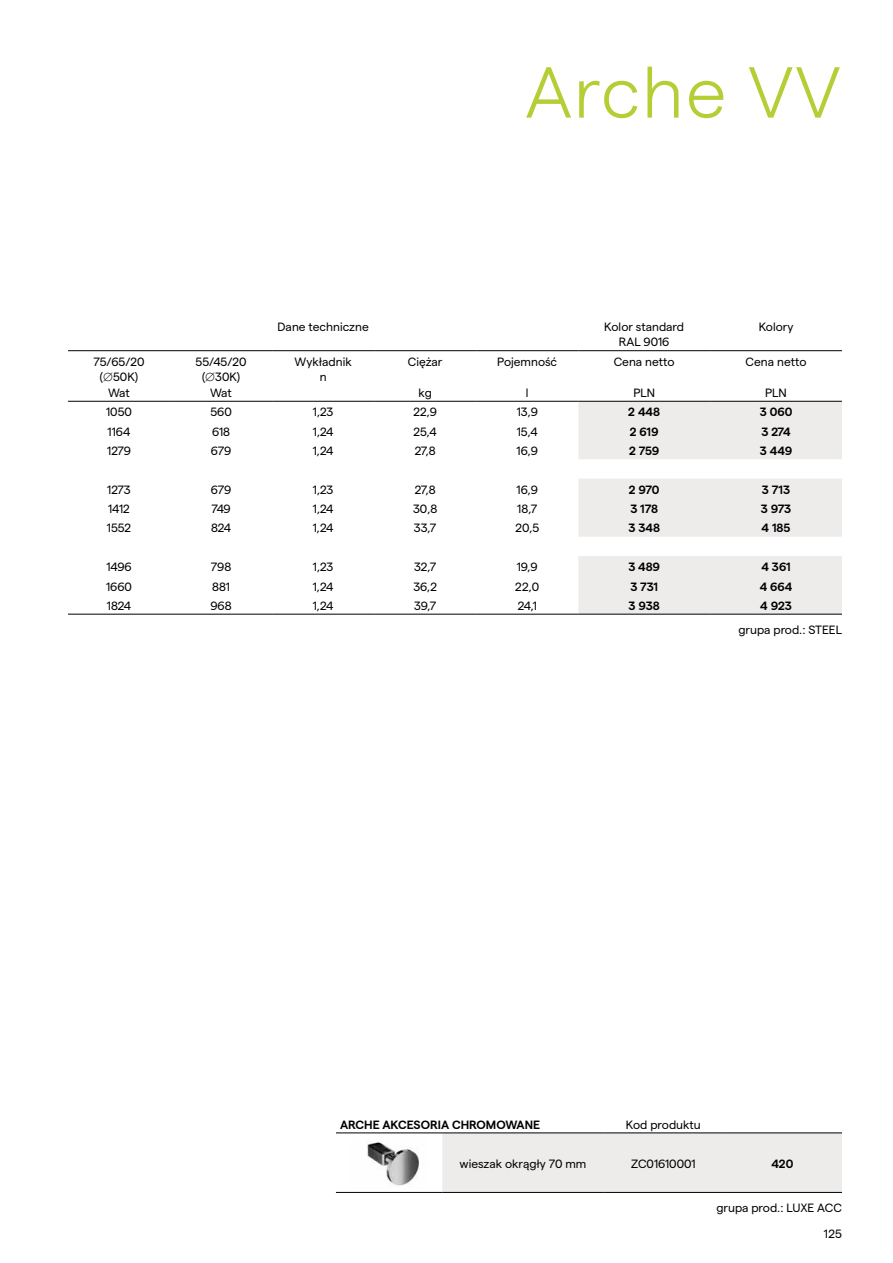
<style>
.page{position:relative;width:893px;height:1263px;background:#fff}
.page>*{position:absolute;margin:0;border:0;box-sizing:border-box;transform-origin:0 0}
.t1{font:300 72px "Matter";letter-spacing:.03em;color:#b6ce35}
.t2{font:12px/15.6px "Matter";color:#000;text-align:center}
.t3{font:600 12px "Matter";letter-spacing:-.005em;color:#000}
</style>
<div class="page">
<div style="left:578px;top:402px;width:264px;height:57px;background:#eeeceb"></div>
<svg style="left:578px;top:479px;width:264px;height:135px"></svg>
<hr style="left:68px;top:614px;width:102px;height:1px;background:#000">
<hr style="left:170px;top:614px;width:102px;height:1px;background:#000">
<hr style="left:272px;top:614px;width:102px;height:1px;background:#000">
<hr style="left:374px;top:614px;width:102px;height:1px;background:#000">
<hr style="left:476px;top:614px;width:102px;height:1px;background:#000">
<hr style="left:578px;top:614px;width:132px;height:1px;background:#000">
<hr style="left:710px;top:614px;width:132px;height:1px;background:#000">
<hr style="left:68px;top:401px;width:102px;height:1px;background:#000">
<hr style="left:170px;top:401px;width:102px;height:1px;background:#000">
<hr style="left:272px;top:401px;width:102px;height:1px;background:#000">
<hr style="left:374px;top:401px;width:102px;height:1px;background:#000">
<hr style="left:476px;top:401px;width:102px;height:1px;background:#000">
<hr style="left:578px;top:401px;width:132px;height:1px;background:#000">
<hr style="left:710px;top:401px;width:132px;height:1px;background:#000">
<hr style="left:68px;top:350px;width:102px;height:1px;background:#000">
<hr style="left:170px;top:350px;width:102px;height:1px;background:#000">
<hr style="left:272px;top:350px;width:102px;height:1px;background:#000">
<hr style="left:374px;top:350px;width:102px;height:1px;background:#000">
<hr style="left:476px;top:350px;width:102px;height:1px;background:#000">
<hr style="left:578px;top:350px;width:132px;height:1px;background:#000">
<hr style="left:710px;top:350px;width:132px;height:1px;background:#000">
<div style="left:442px;top:1134px;width:400px;height:58px;background:#eeeceb"></div>
<hr style="left:336px;top:1133px;width:106px;height:1px;background:#000">
<hr style="left:442px;top:1133px;width:162px;height:1px;background:#000">
<hr style="left:604px;top:1133px;width:119px;height:1px;background:#000">
<hr style="left:723px;top:1133px;width:119px;height:1px;background:#000">
<hr style="left:336px;top:1192px;width:106px;height:1px;background:#000">
<hr style="left:442px;top:1192px;width:162px;height:1px;background:#000">
<hr style="left:604px;top:1192px;width:119px;height:1px;background:#000">
<hr style="left:723px;top:1192px;width:119px;height:1px;background:#000">
<img style="left:367px;top:1142px;width:52px;height:44px">
<h1 class="t1" style="left:525px;top:40px;width:316px">Arche VV</h1>
<p class="t2" style="left:278px;top:318px;width:93px">Dane techniczne</p>
<p class="t2" style="left:604px;top:318px;width:81px">Kolor standard<br>RAL 9016</p>
<p class="t2" style="left:759px;top:318px;width:36px">Kolory</p>
<p class="t2" style="left:94px;top:353px;width:52px">75/65/20 (∅50K)<br>Wat</p>
<p class="t2" style="left:196px;top:353px;width:53px">55/45/20 (∅30K)<br>Wat</p>
<p class="t2" style="left:295px;top:353px;width:59px">Wykładnik n</p>
<p class="t2" style="left:408px;top:353px;width:36px">Ciężar</p>
<p class="t2" style="left:419px;top:384px;width:15px">kg</p>
<p class="t2" style="left:497px;top:353px;width:61px">Pojemność</p>
<p class="t2" style="left:526px;top:384px;width:4px">l</p>
<p class="t2" style="left:614px;top:353px;width:62px">Cena netto</p>
<p class="t2" style="left:633px;top:384px;width:23px">PLN</p>
<p class="t2" style="left:745px;top:353px;width:62px">Cena netto</p>
<p class="t2" style="left:765px;top:384px;width:23px">PLN</p>
<p class="t2" style="left:106px;top:403px;width:27px">1050</p>
<p class="t2" style="left:210px;top:403px;width:23px">560</p>
<p class="t2" style="left:313px;top:403px;width:22px">1,23</p>
<p class="t2" style="left:413px;top:403px;width:25px">22,9</p>
<p class="t2" style="left:517px;top:403px;width:23px">13,9</p>
<p class="t3" style="left:628px;top:403px;width:33px">2 448</p>
<p class="t3" style="left:760px;top:403px;width:34px">3 060</p>
<p class="t2" style="left:108px;top:423px;width:24px">1164</p>
<p class="t2" style="left:212px;top:423px;width:20px">618</p>
<p class="t2" style="left:313px;top:423px;width:22px">1,24</p>
<p class="t2" style="left:413px;top:423px;width:25px">25,4</p>
<p class="t2" style="left:517px;top:423px;width:22px">15,4</p>
<p class="t3" style="left:630px;top:423px;width:30px">2 619</p>
<p class="t3" style="left:761px;top:423px;width:31px">3 274</p>
<p class="t2" style="left:107px;top:442px;width:25px">1279</p>
<p class="t2" style="left:211px;top:442px;width:22px">679</p>
<p class="t2" style="left:313px;top:442px;width:22px">1,24</p>
<p class="t2" style="left:415px;top:442px;width:23px">27,8</p>
<p class="t2" style="left:516px;top:442px;width:23px">16,9</p>
<p class="t3" style="left:629px;top:442px;width:32px">2 759</p>
<p class="t3" style="left:760px;top:442px;width:34px">3 449</p>
<p class="t2" style="left:107px;top:481px;width:25px">1273</p>
<p class="t2" style="left:211px;top:481px;width:22px">679</p>
<p class="t2" style="left:313px;top:481px;width:22px">1,23</p>
<p class="t2" style="left:415px;top:481px;width:23px">27,8</p>
<p class="t2" style="left:516px;top:481px;width:23px">16,9</p>
<p class="t3" style="left:629px;top:481px;width:32px">2 970</p>
<p class="t3" style="left:762px;top:481px;width:30px">3 713</p>
<p class="t2" style="left:108px;top:500px;width:23px">1412</p>
<p class="t2" style="left:211px;top:500px;width:21px">749</p>
<p class="t2" style="left:313px;top:500px;width:22px">1,24</p>
<p class="t2" style="left:413px;top:500px;width:26px">30,8</p>
<p class="t2" style="left:517px;top:500px;width:22px">18,7</p>
<p class="t3" style="left:630px;top:500px;width:29px">3 178</p>
<p class="t3" style="left:761px;top:500px;width:32px">3 973</p>
<p class="t2" style="left:107px;top:519px;width:26px">1552</p>
<p class="t2" style="left:211px;top:519px;width:22px">824</p>
<p class="t2" style="left:313px;top:519px;width:22px">1,24</p>
<p class="t2" style="left:414px;top:519px;width:24px">33,7</p>
<p class="t2" style="left:515px;top:519px;width:25px">20,5</p>
<p class="t3" style="left:628px;top:519px;width:33px">3 348</p>
<p class="t3" style="left:762px;top:519px;width:30px">4 185</p>
<p class="t2" style="left:106px;top:558px;width:27px">1496</p>
<p class="t2" style="left:211px;top:558px;width:22px">798</p>
<p class="t2" style="left:313px;top:558px;width:22px">1,23</p>
<p class="t2" style="left:414px;top:558px;width:24px">32,7</p>
<p class="t2" style="left:517px;top:558px;width:23px">19,9</p>
<p class="t3" style="left:628px;top:558px;width:33px">3 489</p>
<p class="t3" style="left:761px;top:558px;width:31px">4 361</p>
<p class="t2" style="left:106px;top:577px;width:27px">1660</p>
<p class="t2" style="left:212px;top:577px;width:19px">881</p>
<p class="t2" style="left:313px;top:577px;width:22px">1,24</p>
<p class="t2" style="left:413px;top:577px;width:25px">36,2</p>
<p class="t2" style="left:515px;top:577px;width:25px">22,0</p>
<p class="t3" style="left:630px;top:577px;width:29px">3 731</p>
<p class="t3" style="left:760px;top:577px;width:34px">4 664</p>
<p class="t2" style="left:107px;top:597px;width:26px">1824</p>
<p class="t2" style="left:210px;top:597px;width:23px">968</p>
<p class="t2" style="left:313px;top:597px;width:22px">1,24</p>
<p class="t2" style="left:414px;top:597px;width:24px">39,7</p>
<p class="t2" style="left:518px;top:597px;width:21px">24,1</p>
<p class="t3" style="left:629px;top:597px;width:33px">3 938</p>
<p class="t3" style="left:760px;top:597px;width:33px">4 923</p>
<p class="t2" style="left:738px;top:621px;width:105px">grupa prod.: STEEL</p>
<p class="t3" style="left:340px;top:1115px;width:201px">ARCHE AKCESORIA CHROMOWANE</p>
<p class="t2" style="left:626px;top:1115px;width:76px">Kod produktu</p>
<p class="t2" style="left:460px;top:1155px;width:128px">wieszak okrągły 70 mm</p>
<p class="t2" style="left:631px;top:1155px;width:66px">ZC01610001</p>
<p class="t3" style="left:771px;top:1155px;width:23px">420</p>
<p class="t2" style="left:716px;top:1199px;width:127px">grupa prod.: LUXE ACC</p>
<p class="t2" style="left:824px;top:1225px;width:20px">125</p>
</div>
